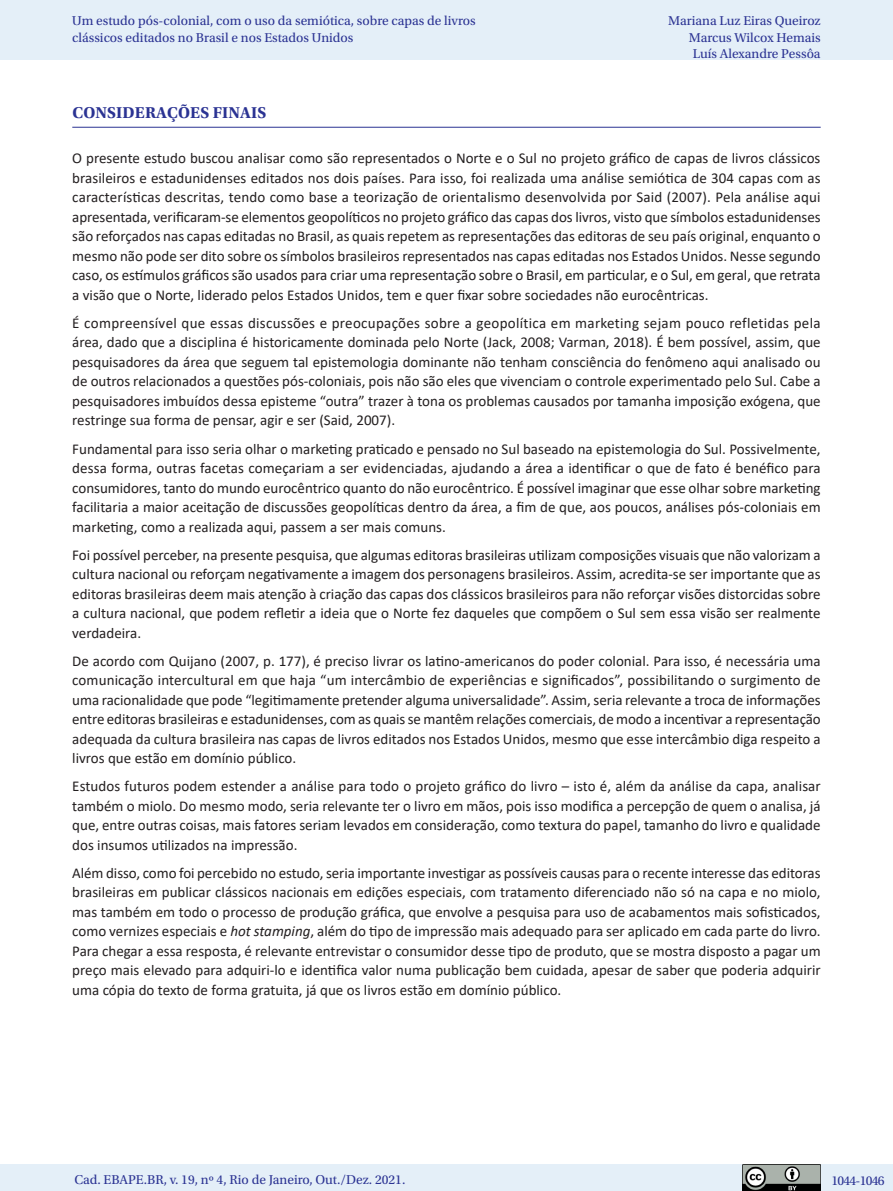
<style>
.page{position:relative;width:893px;height:1191px;background:#fff}
.page>*{position:absolute;margin:0;border:0;box-sizing:border-box;transform-origin:0 0}
._07_1_sub_1{font:700 16.5px "Utopia Std";letter-spacing:.01em;color:#2b3393}
._06_0_texto{font:15px/19.5px "Calibri";color:#231f20;text-align:justify}
.t1{font:13.5px/16.5px "Utopia Std";color:#2b3393}
.t2{font:13.5px "Utopia Std";letter-spacing:-.055em;color:#2b3393}
.s1{font-style:italic}
</style>
<div class="page">
<div style="left:0;top:0;width:893px;height:60px;background:#e4eff8"></div>
<div style="left:0;top:1164px;width:893px;height:27px;background:#e4eff8"></div>
<img style="left:743px;top:1164px;width:78px;height:27px">
<hr style="left:72px;top:127px;width:749px;height:1px;background:#2b3393">
<p class="t1" style="left:72px;top:13px;width:405px">Um estudo pós-colonial, com o uso da semiótica, sobre capas de livros clássicos editados no Brasil e nos Estados Unidos</p>
<p class="t1" style="left:689px;top:13px;width:133px;text-align:justify;text-indent:-21px">Mariana Luz Eiras Queiroz Marcus Wilcox Hemais Luís Alexandre Pessôa</p>
<p class="_07_1_sub_1" style="left:72px;top:103px;width:195px">CONSIDERAÇÕES FINAIS</p>
<p class="_06_0_texto" style="left:72px;top:148px;width:750px">O presente estudo buscou analisar como são representados o Norte e o Sul no projeto gráfico de capas de livros clássicos brasileiros e estadunidenses editados nos dois países. Para isso, foi realizada uma análise semiótica de 304 capas com as características descritas, tendo como base a teorização de orientalismo desenvolvida por Said (2007). Pela análise aqui apresentada, verificaram-se elementos geopolíticos no projeto gráfico das capas dos livros, visto que símbolos estadunidenses são reforçados nas capas editadas no Brasil, as quais repetem as representações das editoras de seu país original, enquanto o mesmo não pode ser dito sobre os símbolos brasileiros representados nas capas editadas nos Estados Unidos. Nesse segundo caso, os estímulos gráficos são usados para criar uma representação sobre o Brasil, em particular, e o Sul, em geral, que retrata a visão que o Norte, liderado pelos Estados Unidos, tem e quer fixar sobre sociedades não eurocêntricas.</p>
<p class="_06_0_texto" style="left:72px;top:313px;width:750px">É compreensível que essas discussões e preocupações sobre a geopolítica em marketing sejam pouco refletidas pela área, dado que a disciplina é historicamente dominada pelo Norte (Jack, 2008; Varman, 2018). É bem possível, assim, que pesquisadores da área que seguem tal epistemologia dominante não tenham consciência do fenômeno aqui analisado ou de outros relacionados a questões pós-coloniais, pois não são eles que vivenciam o controle experimentado pelo Sul. Cabe a pesquisadores imbuídos dessa episteme “outra” trazer à tona os problemas causados por tamanha imposição exógena, que restringe sua forma de pensar, agir e ser (Said, 2007).</p>
<p class="_06_0_texto" style="left:72px;top:438px;width:750px">Fundamental para isso seria olhar o marketing praticado e pensado no Sul baseado na epistemologia do Sul. Possivelmente, dessa forma, outras facetas começariam a ser evidenciadas, ajudando a área a identificar o que de fato é benéfico para consumidores, tanto do mundo eurocêntrico quanto do não eurocêntrico. É possível imaginar que esse olhar sobre marketing facilitaria a maior aceitação de discussões geopolíticas dentro da área, a fim de que, aos poucos, análises pós-coloniais em marketing, como a realizada aqui, passem a ser mais comuns.</p>
<p class="_06_0_texto" style="left:72px;top:544px;width:750px">Foi possível perceber, na presente pesquisa, que algumas editoras brasileiras utilizam composições visuais que não valorizam a cultura nacional ou reforçam negativamente a imagem dos personagens brasileiros. Assim, acredita-se ser importante que as editoras brasileiras deem mais atenção à criação das capas dos clássicos brasileiros para não reforçar visões distorcidas sobre a cultura nacional, que podem refletir a ideia que o Norte fez daqueles que compõem o Sul sem essa visão ser realmente verdadeira.</p>
<p class="_06_0_texto" style="left:72px;top:650px;width:750px">De acordo com Quijano (2007, p. 177), é preciso livrar os latino-americanos do poder colonial. Para isso, é necessária uma comunicação intercultural em que haja “um intercâmbio de experiências e significados”, possibilitando o surgimento de uma racionalidade que pode “legitimamente pretender alguma universalidade”. Assim, seria relevante a troca de informações entre editoras brasileiras e estadunidenses, com as quais se mantêm relações comerciais, de modo a incentivar a representação adequada da cultura brasileira nas capas de livros editados nos Estados Unidos, mesmo que esse intercâmbio diga respeito a livros que estão em domínio público.</p>
<p class="_06_0_texto" style="left:72px;top:776px;width:750px">Estudos futuros podem estender a análise para todo o projeto gráfico do livro – isto é, além da análise da capa, analisar também o miolo. Do mesmo modo, seria relevante ter o livro em mãos, pois isso modifica a percepção de quem o analisa, já que, entre outras coisas, mais fatores seriam levados em consideração, como textura do papel, tamanho do livro e qualidade dos insumos utilizados na impressão.</p>
<p class="_06_0_texto" style="left:72px;top:862px;width:750px">Além disso, como foi percebido no estudo, seria importante investigar as possíveis causas para o recente interesse das editoras brasileiras em publicar clássicos nacionais em edições especiais, com tratamento diferenciado não só na capa e no miolo, mas também em todo o processo de produção gráfica, que envolve a pesquisa para uso de acabamentos mais sofisticados, como vernizes especiais e <span class="s1">hot stamping</span>, além do tipo de impressão mais adequado para ser aplicado em cada parte do livro.<br>Para chegar a essa resposta, é relevante entrevistar o consumidor desse tipo de produto, que se mostra disposto a pagar um preço mais elevado para adquiri-lo e identifica valor numa publicação bem cuidada, apesar de saber que poderia adquirir uma cópia do texto de forma gratuita, já que os livros estão em domínio público.</p>
<p class="t1" style="left:74px;top:1171px;width:333px">Cad. EBAPE.BR, v. 19, nº 4, Rio de Janeiro, Out./Dez. 2021.</p>
<p class="t2" style="left:831px;top:1173px;width:54px">1044-1046</p>
</div>
